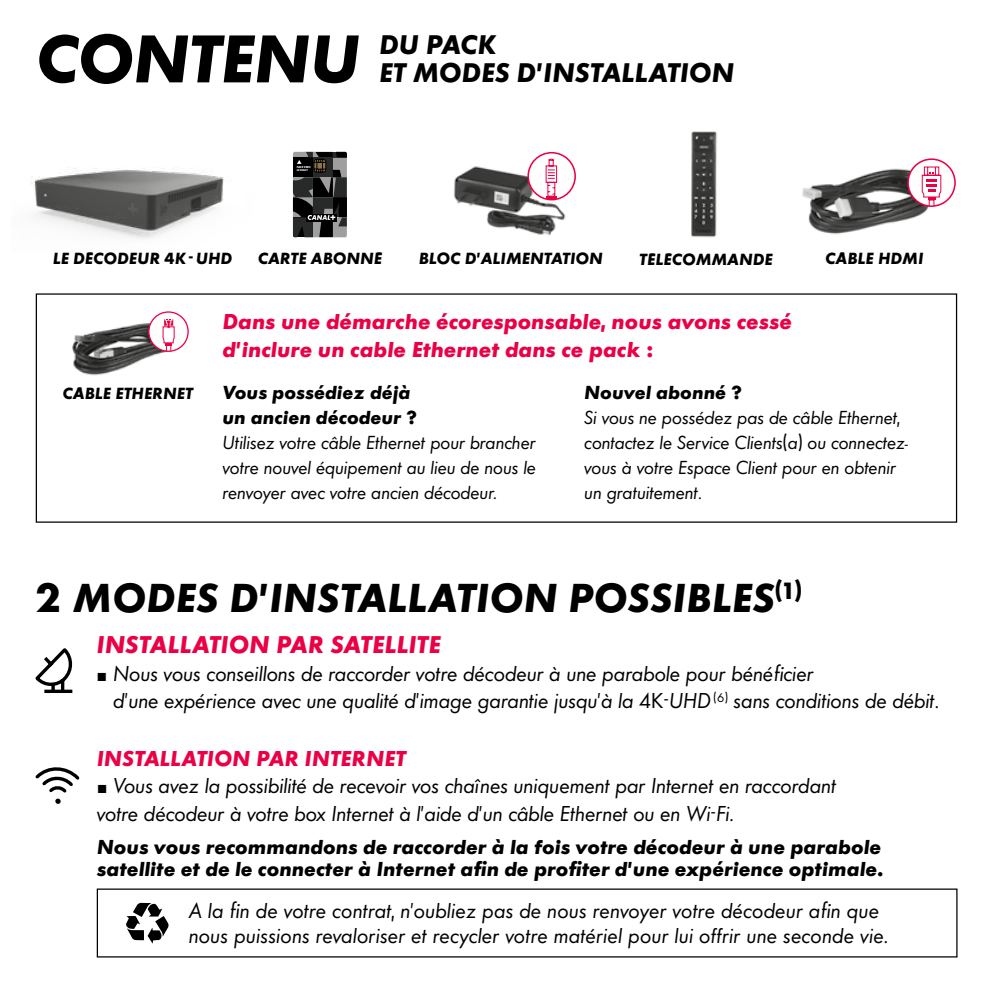
<style>
.page{position:relative;width:993px;height:993px;background:#fff}
.page>*{position:absolute;margin:0;border:0;box-sizing:border-box;transform-origin:0 0}
.t1{font:italic 700 62.5px "Canalp";letter-spacing:-.02em;color:#000}
.t2{font:italic 700 37.5px "Canalp";color:#000}
.t3{font:italic 700 25px/28px "Canalp";letter-spacing:-.005em;color:#000}
.t4{font:italic 700 22.5px "Canalp";color:#eb0045}
.t5{font:italic 20px/27.5px "Canalp";color:#000}
.t6{font:italic 700 20px/27.5px "Canalp";color:#eb0045}
.t7{font:italic 700 18.75px/22.5px "Canalp";color:#000}
.t8{font:italic 17.5px/25px "Canalp";color:#000;text-align:justify}
.t9{font:italic 700 17.5px/25px "Canalp";color:#000}
.t10{font:italic 700 15px "Canalp";color:#000}
.t11{font:italic 700 2.75px/3.2px "Canalp";letter-spacing:-.005em;color:#fff}
.s1{font-weight:700;font-size:17.5px}
.s2{font-style:normal}
.s3{font-weight:700;color:#eb0045}
</style>
<div class="page">
<svg style="left:35px;top:648px;width:37px;height:45px"></svg>
<hr style="left:44px;top:689px;width:28px;height:3px;background:#000">
<svg style="left:35px;top:767px;width:45px;height:36px"></svg>
<div style="left:97px;top:888px;width:860px;height:69px;border:1px solid #000"></div>
<svg style="left:126px;top:902px;width:43px;height:41px"></svg>
<img style="left:454px;top:164px;width:112px;height:72px">
<div style="left:528px;top:153px;width:47px;height:47px;background:#fefefe;border-radius:50%"></div>
<svg style="left:545px;top:158px;width:30px;height:42px"></svg>
<div style="left:527px;top:152px;width:48px;height:48px;border:2px solid #eb0045;border-radius:50%"></div>
<img style="left:691px;top:131px;width:26px;height:107px">
<img style="left:802px;top:158px;width:154px;height:77px">
<svg style="left:907px;top:159px;width:47px;height:47px"></svg>
<svg style="left:921px;top:166px;width:33px;height:40px"></svg>
<div style="left:906px;top:158px;width:49px;height:49px;border:2px solid #eb0045;border-radius:50%"></div>
<img style="left:72px;top:316px;width:103px;height:60px">
<div style="left:149px;top:312px;width:39px;height:39px;background:#fefefe;border-radius:50%"></div>
<svg style="left:162px;top:319px;width:26px;height:32px"></svg>
<div style="left:148px;top:311px;width:41px;height:41px;border:1px solid #eb0045;border-radius:50%"></div>
<svg style="left:293px;top:152px;width:54px;height:85px;background:#353534"></svg>
<img style="left:30px;top:168px;width:194px;height:71px">
<h1 class="t1" style="left:35px;top:18px;width:326px">CONTENU</h1>
<p class="t3" style="left:379px;top:31px;width:356px">DU PACK<br>ET MODES D’INSTALLATION</p>
<p class="t11" style="left:296px;top:166px;width:15px">FACE VERS<br>LE HAUT</p>
<p class="t10" style="left:53px;top:248px;width:181px">LE DÉCODEUR 4Kc+t UHD</p>
<p class="t10" style="left:418px;top:248px;width:185px">BLOC D'ALIMENTATION</p>
<p class="t10" style="left:639px;top:249px;width:135px">TÉLÉCOMMANDE</p>
<p class="t10" style="left:825px;top:248px;width:100px">CÂBLE HDMI</p>
<p class="t10" style="left:257px;top:248px;width:126px">CARTE ABONNÉ</p>
<p class="t10" style="left:63px;top:383px;width:132px">CÂBLE ETHERNET</p>
<p class="t6" style="left:222px;top:308px;width:570px">Dans une démarche écoresponsable, nous avons cessé d’inclure un cable Ethernet dans ce pack :</p>
<p class="t9" style="left:222px;top:379px;width:196px">Vous possédiez déjà un ancien décodeur ?</p>
<p class="t8" style="left:222px;top:429px;width:315px">Utilisez votre câble Ethernet pour brancher votre nouvel équipement au lieu de nous le renvoyer avec votre ancien décodeur.</p>
<p class="t9" style="left:584px;top:379px;width:159px">Nouvel abonné ?</p>
<p class="t8" style="left:584px;top:404px;width:325px;text-align:left">Si vous ne possédez pas de câble Ethernet, contactez le Service Clients(a) ou connectez&shy;vous à votre Espace Client pour en obtenir un gratuitement.</p>
<h2 class="t2" style="left:36px;top:573px;width:767px">2 MODES D'INSTALLATION POSSIBLES<sup>(1)</sup></h2>
<p class="t4" style="left:97px;top:629px;width:345px">INSTALLATION PAR SATELLITE</p>
<p class="t5" style="left:113px;top:659px;width:827px;text-indent:-16px"><span class="s1">c+pc</span> Nous vous conseillons de raccorder votre décodeur à une parabole pour bénéficier<br>d’une expérience avec une qualité d'image garantie jusqu’à la <span class="s2">4K</span>c+tUHD <sup>(6)</sup> sans conditions de débit.</p>
<p class="t5" style="left:97px;top:744px;width:740px"><span class="s3">INSTALLATION PAR INTERNET<br></span><span class="s1">c+pc</span> Vous avez la possibilité de recevoir vos chaînes uniquement par Internet en raccordant votre décodeur à votre box Internet à l’aide d’un câble Ethernet ou en Wic+tFi.</p>
<p class="t7" style="left:97px;top:835px;width:788px">Nous vous recommandons de raccorder à la fois votre décodeur à une parabole satellite et de le connecter à Internet afin de profiter d’une expérience optimale.</p>
<p class="t5" style="left:189px;top:898px;width:700px;line-height:25px">A la fin de votre contrat, n’oubliez pas de nous renvoyer votre décodeur afin que nous puissions revaloriser et recycler votre matériel pour lui offrir une seconde vie.</p>
</div>
